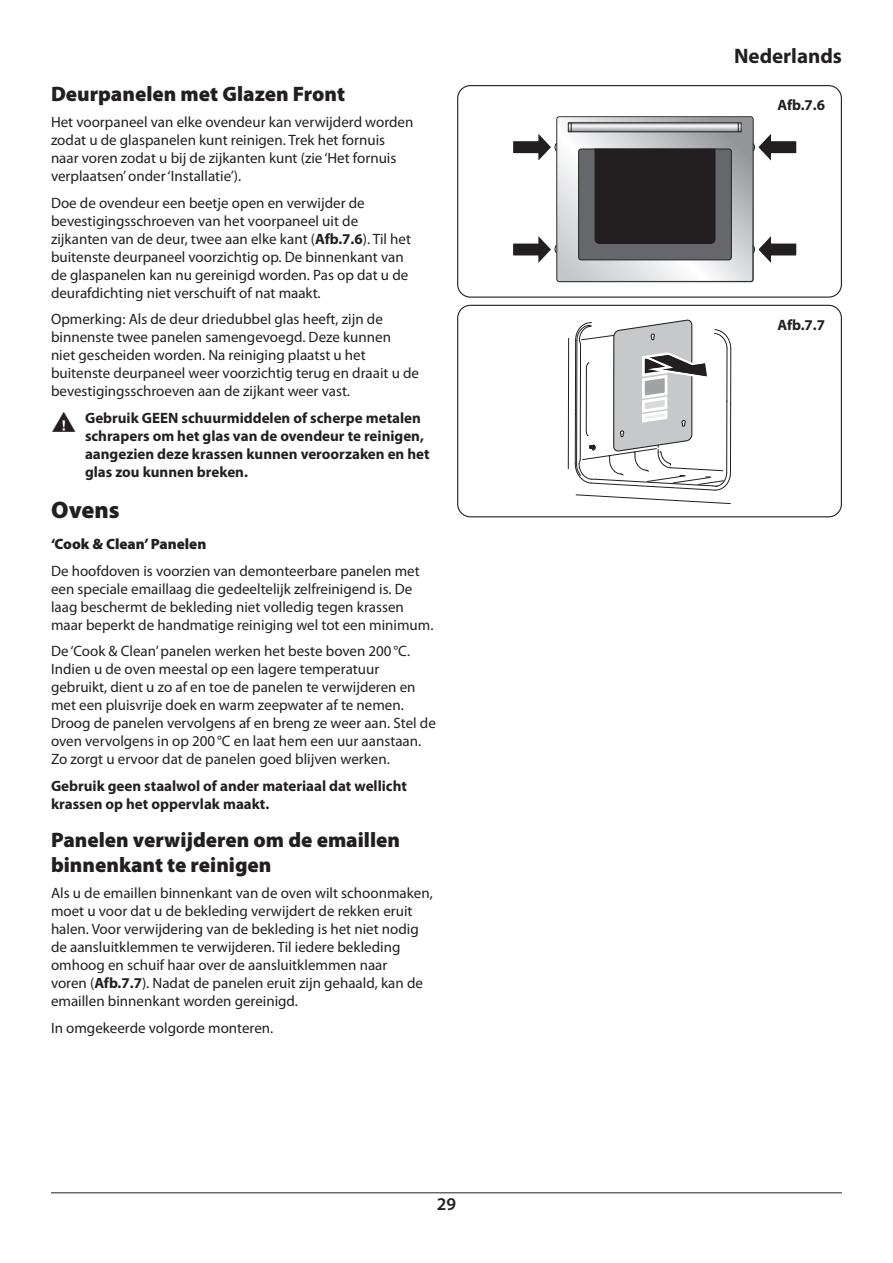
<style>
.page{position:relative;width:893px;height:1263px;background:#fff}
.page>*{position:absolute;margin:0;border:0;box-sizing:border-box;transform-origin:0 0}
.Heading_2{font:900 24px "Myriad Pro";color:#231f20}
.Heading_3{font:900 21px/25.2px "Myriad Pro";color:#231f20}
.t1{font:700 21px "Myriad Pro";color:#231f20}
.t2{font:600 18px "Myriad Pro";color:#231f20}
.Body{font:15px/18px "Myriad Pro";color:#231f20}
.Body-2{font:700 15px/18px "Myriad Pro";color:#231f20}
.t3{font:900 15px "Myriad Pro";color:#231f20}
.s1{font-weight:700}
</style>
<div class="page">
<hr style="left:51px;top:1192px;width:791px;height:1px;background:#231f20">
<svg style="left:513px;top:117px;width:284px;height:165px"></svg>
<div style="left:457px;top:85px;width:385px;height:213px;border:1px solid #231f20;border-radius:13px"></div>
<hr style="left:568px;top:338px;width:1px;height:131px;background:#231f20">
<svg style="left:575px;top:319px;width:156px;height:185px"></svg>
<div style="left:457px;top:305px;width:385px;height:212px;border:1px solid #231f20;border-radius:13px"></div>
<p class="Heading_3" style="left:51px;top:81px;width:296px">Deurpanelen met Glazen Front</p>
<p class="Body" style="left:51px;top:113px;width:364px">Het voorpaneel van elke ovendeur kan verwijderd worden zodat u de glaspanelen kunt reinigen. Trek het fornuis naar voren zodat u bij de zijkanten kunt (zie ‘Het fornuis verplaatsen’ onder ‘Installatie’).</p>
<p class="Body" style="left:51px;top:194px;width:362px">Doe de ovendeur een beetje open en verwijder de bevestigingsschroeven van het voorpaneel uit de zijkanten van de deur, twee aan elke kant (<span class="s1">Afb.7.6</span>). Til het buitenste deurpaneel voorzichtig op. De binnenkant van de glaspanelen kan nu gereinigd worden. Pas op dat u de deurafdichting niet verschuift of nat maakt.</p>
<p class="Body" style="left:51px;top:310px;width:370px">Opmerking: Als de deur driedubbel glas heeft, zijn de binnenste twee panelen samengevoegd. Deze kunnen niet gescheiden worden. Na reiniging plaatst u het buitenste deurpaneel weer voorzichtig terug en draait u de bevestigingsschroeven aan de zijkant weer vast.</p>
<p class="Body-2" style="left:85px;top:408px;width:346px;text-indent:-34px">■ Gebruik GEEN schuurmiddelen of scherpe metalen schrapers om het glas van de ovendeur te reinigen, aangezien deze krassen kunnen veroorzaken en het glas zou kunnen breken.</p>
<p class="Heading_2" style="left:51px;top:497px;width:70px">Ovens</p>
<p class="t3" style="left:51px;top:536px;width:157px">‘Cook &amp; Clean’ Panelen</p>
<p class="Body" style="left:51px;top:561px;width:384px">De hoofdoven is voorzien van demonteerbare panelen met een speciale emaillaag die gedeeltelijk zelfreinigend is. De laag beschermt de bekleding niet volledig tegen krassen maar beperkt de handmatige reiniging wel tot een minimum.</p>
<p class="Body" style="left:51px;top:642px;width:386px">De ‘Cook &amp; Clean’ panelen werken het beste boven 200°C.<br>Indien u de oven meestal op een lagere temperatuur gebruikt, dient u zo af en toe de panelen te verwijderen en met een pluisvrije doek en warm zeepwater af te nemen.<br>Droog de panelen vervolgens af en breng ze weer aan. Stel de oven vervolgens in op 200°C en laat hem een uur aanstaan.<br>Zo zorgt u ervoor dat de panelen goed blijven werken.</p>
<p class="Body-2" style="left:51px;top:776px;width:357px">Gebruik geen staalwol of ander materiaal dat wellicht krassen op het oppervlak maakt.</p>
<p class="Heading_3" style="left:51px;top:827px;width:351px">Panelen verwijderen om de emaillen binnenkant te reinigen</p>
<p class="Body" style="left:51px;top:884px;width:383px">Als u de emaillen binnenkant van de oven wilt schoonmaken, moet u voor dat u de bekleding verwijdert de rekken eruit halen. Voor verwijdering van de bekleding is het niet nodig de aansluitklemmen te verwijderen. Til iedere bekleding omhoog en schuif haar over de aansluitklemmen naar<br>voren (<span class="s1">Afb.7.7</span>). Nadat de panelen eruit zijn gehaald, kan de emaillen binnenkant worden gereinigd.</p>
<p class="Body" style="left:51px;top:1019px;width:224px">In omgekeerde volgorde monteren.</p>
<p class="t2" style="left:437px;top:1193px;width:21px">29</p>
<h2 class="t1" style="left:734px;top:42px;width:109px">Nederlands</h2>
<p class="Body-2" style="left:777px;top:95px;width:49px">Afb.7.6</p>
<p class="Body-2" style="left:777px;top:315px;width:49px">Afb.7.7</p>
</div>
